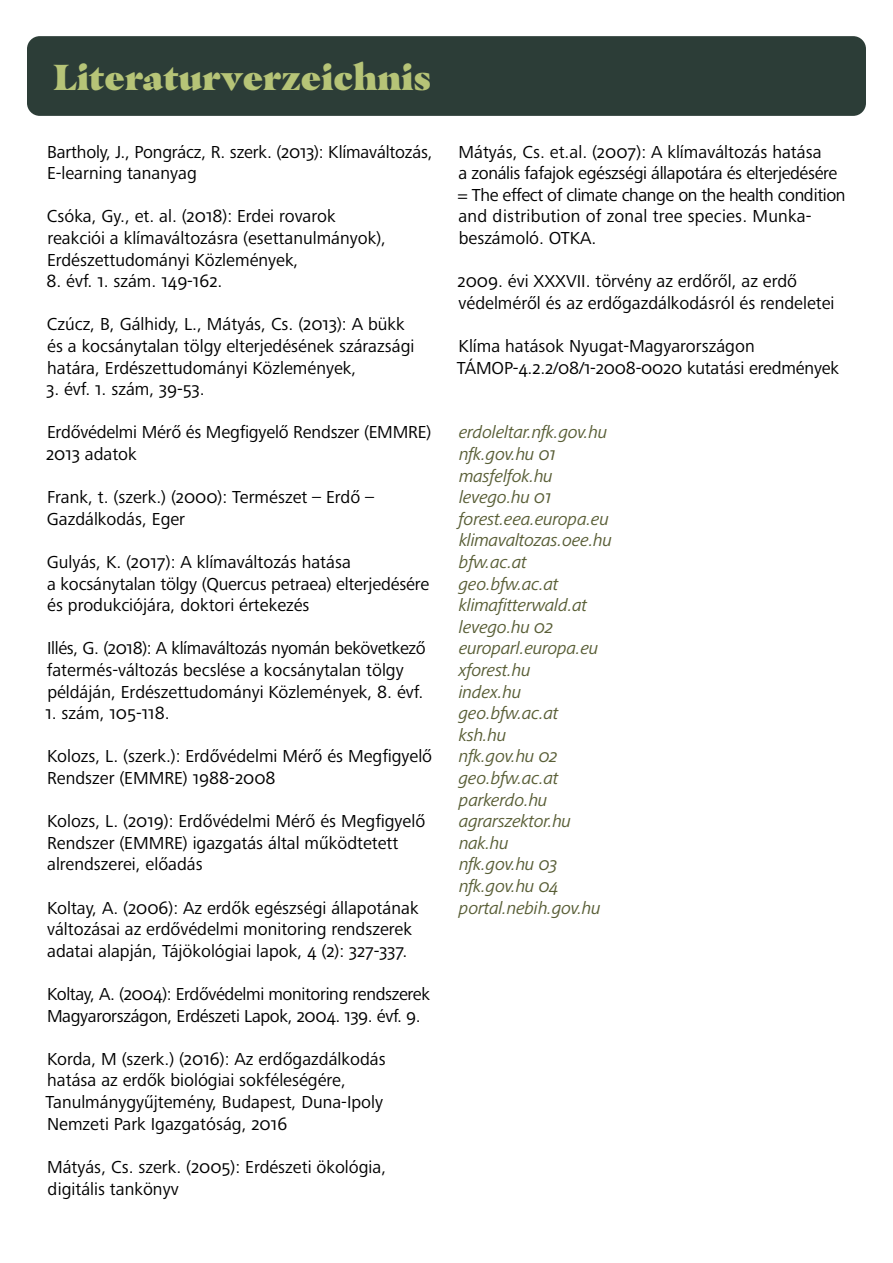
<style>
.page{position:relative;width:893px;height:1263px;background:#fff}
.page>*{position:absolute;margin:0;border:0;box-sizing:border-box;transform-origin:0 0}
.t1{font:900 36px "Masqualero W04";color:#b6c477}
.t2{font:18px/21.6px "Frutiger Next Pro";color:#000}
.t3{font:italic 18px/21.6px "Frutiger Next Pro";letter-spacing:-.02em;color:#595e36}
.t4{font:18px/21.6px "Frutiger Next Pro";letter-spacing:-.02em;color:#000}
</style>
<div class="page">
<div style="left:27px;top:36px;width:839px;height:80px;background:#2c3d37;border-radius:13px"></div>
<h1 class="t1" style="left:53px;top:54px;width:379px">Literaturverzeichnis</h1>
<p class="t2" style="left:47px;top:141px;width:387px">Bartholy, J., Pongrácz, R. szerk. (2013): Klímaváltozás,<br>E-learning tananyag</p>
<p class="t2" style="left:47px;top:206px;width:341px">Csóka, Gy., et. al. (2018): Erdei rovarok reakciói a klímaváltozásra (esettanulmányok),<br>Erdészettudományi Közlemények,</p>
<p class="t2" style="left:46px;top:270px;width:177px">8. évf. 1. szám. 149-162.</p>
<p class="t2" style="left:47px;top:314px;width:369px">Czúcz, B, Gálhidy, L., Mátyás, Cs. (2013): A bükk és a kocsánytalan tölgy elterjedésének szárazsági határa, Erdészettudományi Közlemények,</p>
<p class="t2" style="left:46px;top:378px;width:160px">3. évf. 1. szám, 39-53.</p>
<p class="t2" style="left:46px;top:422px;width:387px">Erdővédelmi Mérő és Megfigyelő Rendszer (EMMRE)<br>2013 adatok</p>
<p class="t2" style="left:47px;top:486px;width:329px">Frank, t. (szerk.) (2000): Természet – Erdő –<br>Gazdálkodás, Eger</p>
<p class="t2" style="left:47px;top:551px;width:384px">Gulyás, K. (2017): A klímaváltozás hatása<br>a kocsánytalan tölgy (Quercus petraea) elterjedésére és produkciójára, doktori értekezés</p>
<p class="t2" style="left:47px;top:638px;width:380px">Illés, G. (2018): A klímaváltozás nyomán bekövetkező fatermés-változás becslése a kocsánytalan tölgy példáján, Erdészettudományi Közlemények, 8. évf.</p>
<p class="t2" style="left:46px;top:702px;width:126px">1. szám, 105-118.</p>
<p class="t2" style="left:47px;top:746px;width:387px">Kolozs, L. (szerk.): Erdővédelmi Mérő és Megfigyelő<br>Rendszer (EMMRE) 1988-2008</p>
<p class="t2" style="left:47px;top:810px;width:380px">Kolozs, L. (2019): Erdővédelmi Mérő és Megfigyelő<br>Rendszer (EMMRE) igazgatás által működtetett alrendszerei, előadás</p>
<p class="t2" style="left:47px;top:897px;width:373px">Koltay, A. (2006): Az erdők egészségi állapotának változásai az erdővédelmi monitoring rendszerek adatai alapján, Tájökológiai lapok, 4 (2): 327-337.</p>
<p class="t4" style="left:47px;top:983px;width:384px">Koltay, A. (2004): Erdővédelmi monitoring rendszerek<br>Magyarországon, Erdészeti Lapok, 2004. 139. évf. 9.</p>
<p class="t2" style="left:46px;top:1048px;width:342px">Korda, M (szerk.) (2016): Az erdőgazdálkodás hatása az erdők biológiai sokféleségére, Tanulmánygyűjtemény, Budapest, Duna-Ipoly Nemzeti Park Igazgatóság, 2016</p>
<p class="t2" style="left:47px;top:1156px;width:341px">Mátyás, Cs. szerk. (2005): Erdészeti ökológia, digitális tankönyv</p>
<p class="t4" style="left:458px;top:141px;width:389px">Mátyás, Cs. et.al. (2007): A klímaváltozás hatása<br>a zonális fafajok egészségi állapotára és elterjedésére = The effect of climate change on the health condition and distribution of zonal tree species. Munka&shy;beszámoló. OTKA.</p>
<p class="t2" style="left:458px;top:270px;width:378px">2009. évi XXXVII. törvény az erdőről, az erdő védelméről és az erdőgazdálkodásról és rendeletei</p>
<p class="t2" style="left:457px;top:335px;width:384px">Klíma hatások Nyugat-Magyarországon<br>TÁMOP-4.2.2/08/1-2008-0020 kutatási eredmények</p>
<p class="t3" style="left:458px;top:422px;width:155px">erdoleltar.nfk.gov.hu nfk.gov.hu 01 masfelfok.hu levego.hu 01 forest.eea.europa.eu klimavaltozas.oee.hu bfw.ac.at geo.bfw.ac.at klimafitterwald.at levego.hu 02 europarl.europa.eu xforest.hu<br>index.hu geo.bfw.ac.at<br>ksh.hu<br>nfk.gov.hu 02 geo.bfw.ac.at parkerdo.hu agrarszektor.hu nak.hu<br>nfk.gov.hu 03 nfk.gov.hu 04 portal.nebih.gov.hu</p>
</div>
